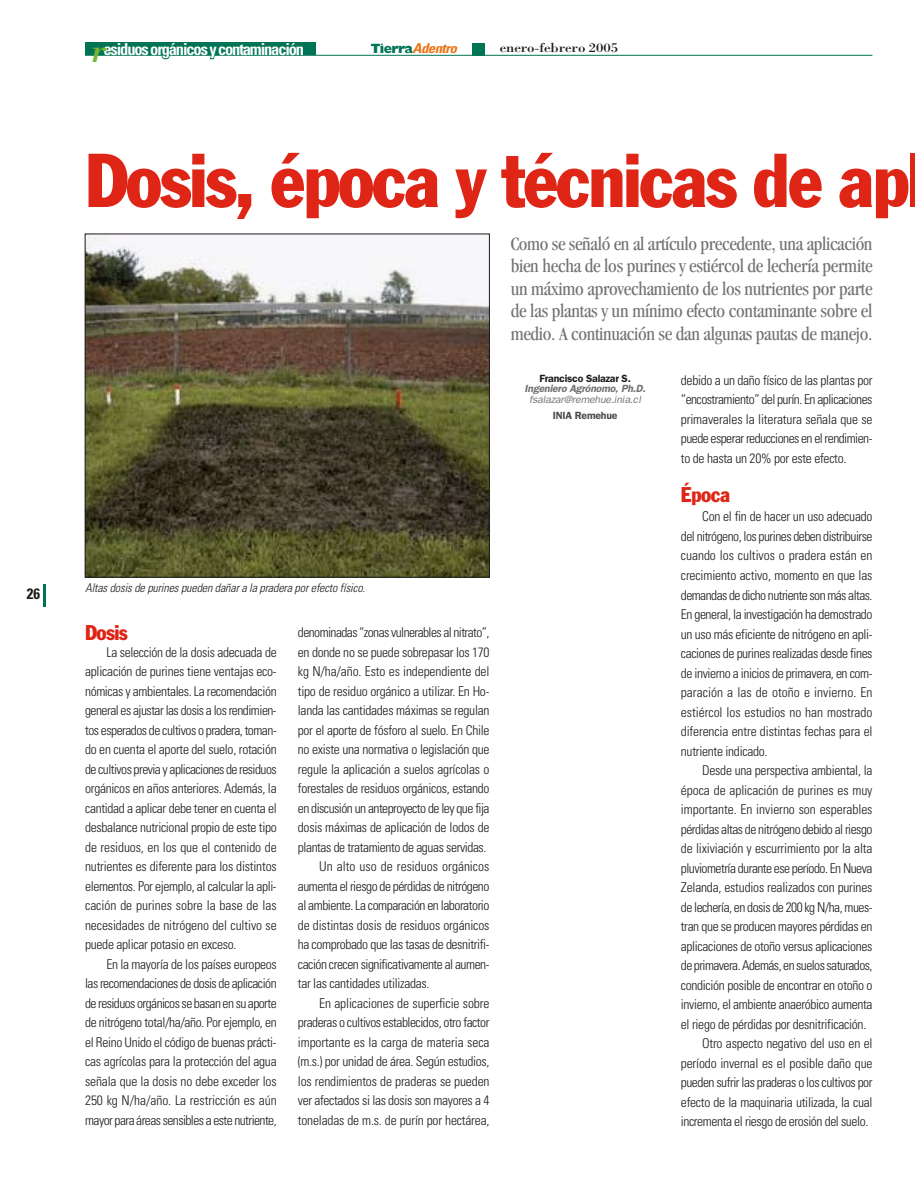
<style>
.page{position:relative;width:915px;height:1191px;background:#fff}
.page>*{position:absolute;margin:0;border:0;box-sizing:border-box;transform-origin:0 0}
.t1{font:condensed 74.85px "Franklin Gothic";letter-spacing:-.03em;color:#de2516}
.t2{font:condensed 21px "Franklin Gothic";letter-spacing:-.025em;color:#de2516}
.t3{font:condensed 19.5px/22.5px "Garamond";letter-spacing:-.02em;color:#727273;text-align:justify}
.t4{font:700 condensed 16.5px "Univers";letter-spacing:-.07em;color:#fff}
.t5{font:700 condensed 15px "Univers";color:#1c1c1a}
.t6{font:300 condensed 13.5px/19.5px "Univers";letter-spacing:-.025em;color:#1c1c1a;text-align:justify}
.t7{font:300 condensed 13.5px "Univers";letter-spacing:-.005em;color:#1c1c1a}
.t8{font:300 condensed 13.5px "Univers";color:#1c1c1a}
.t9{font:13.5px "Bodoni";letter-spacing:-.01em;color:#1c1c1a;scale:1.1 1}
.t10{font:italic 700 condensed 13.5px "Univers";color:#ea7517;scale:1.1 1}
.t11{font:italic 300 condensed 12px "Univers";color:#1c1c1a}
.t12{font:italic 10.5px "Franklin Gothic";letter-spacing:-.02em;color:#727273}
.t13{font:italic 600 10.5px "Franklin Gothic";letter-spacing:-.02em;color:#727273}
.t14{font:600 10.5px "Franklin Gothic";letter-spacing:-.02em;color:#1c1c1a}
.t15{font:600 10.5px "Franklin Gothic";letter-spacing:-.02em;color:#4a4b4b}
.s1{font-family:"Bodoni";font-weight:400;font-style:italic;font-stretch:normal;font-size:36px;color:#79b732}
.s2{font-family:"Gill Sans";font-weight:800;font-style:normal;font-stretch:normal;color:#007455}
</style>
<div class="page">
<hr style="left:85px;top:55px;width:787px;height:1px;background:#007455">
<svg style="left:207px;top:55px;width:11px;height:5px"></svg>
<svg style="left:161px;top:55px;width:9px;height:5px"></svg>
<div style="left:85px;top:42px;width:230px;height:13px;background:#007455"></div>
<hr style="left:44px;top:584px;width:2px;height:22px;background:#007455">
<div style="left:472px;top:43px;width:13px;height:12px;background:#007455"></div>
<img style="left:87px;top:236px;width:400px;height:339px">
<div style="left:85px;top:234px;width:404px;height:343px;border:1px solid #1c1c1a"></div>
<p class="t5" style="left:27px;top:588px;width:15px">26</p>
<p class="t4" style="left:91px;top:43px;width:215px"><span class="s1">r</span>esiduos orgánicos y contaminación</p>
<p class="t10" style="left:370px;top:44px;width:82px"><span class="s2">Tierra</span>Adentro</p>
<p class="t9" style="left:499px;top:43px;width:109px">enero-febrero 2005</p>
<h1 class="t1" style="left:85px;top:154px;width:825px">Dosis, época y técnicas de ap</h1>
<p class="t11" style="left:85px;top:583px;width:284px">Altasdosisde purinespueden dañara la pradera porefecto físico.</p>
<h2 class="t2" style="left:85px;top:625px;width:44px">Dosis</h2>
<p class="t6" style="left:298px;top:624px;width:193px">denominadas “zonas vulnerables al nitrato”,</p>
<p class="t6" style="left:298px;top:643px;width:193px">en donde no se puede sobrepasar los 170</p>
<p class="t6" style="left:298px;top:663px;width:193px">kg N/ha/año. Esto es independiente del</p>
<p class="t6" style="left:298px;top:682px;width:193px">tipo de residuo orgánico a utilizar. En Ho-</p>
<p class="t6" style="left:298px;top:702px;width:193px">landa las cantidades máximas se regulan</p>
<p class="t6" style="left:298px;top:721px;width:193px">por el aporte de fósforo al suelo. En Chile</p>
<p class="t6" style="left:298px;top:741px;width:193px">no existe una normativa o legislación que</p>
<p class="t6" style="left:298px;top:760px;width:193px">regule la aplicación a suelos agrícolas o</p>
<p class="t6" style="left:298px;top:780px;width:193px">forestales de residuos orgánicos, estando</p>
<p class="t6" style="left:298px;top:799px;width:193px">en discusión un anteproyecto de ley que fija</p>
<p class="t6" style="left:298px;top:819px;width:193px">dosis máximas de aplicación de lodos de</p>
<p class="t6" style="left:298px;top:838px;width:190px">plantas de tratamiento de aguas servidas.</p>
<p class="t8" style="left:319px;top:861px;width:172px">Un alto uso de residuos orgánicos</p>
<p class="t6" style="left:298px;top:877px;width:193px">aumenta el riesgo de pérdidas de nitrógeno</p>
<p class="t6" style="left:298px;top:897px;width:193px">al ambiente. La comparación en laboratorio</p>
<p class="t6" style="left:298px;top:916px;width:193px">de distintas dosis de residuos orgánicos</p>
<p class="t6" style="left:298px;top:936px;width:193px">ha comprobado que las tasas de desnitrifi-</p>
<p class="t6" style="left:298px;top:955px;width:193px">cación crecen significativamente al aumen-</p>
<p class="t6" style="left:298px;top:975px;width:133px">tar las cantidades utilizadas.</p>
<p class="t6" style="left:319px;top:994px;width:172px">En aplicaciones de superficie sobre</p>
<p class="t6" style="left:298px;top:1014px;width:193px">praderas o cultivos establecidos, otro factor</p>
<p class="t7" style="left:298px;top:1037px;width:193px">importante es la carga de materia seca</p>
<p class="t6" style="left:298px;top:1053px;width:193px">(m.s.) por unidad de área. Según estudios,</p>
<p class="t6" style="left:298px;top:1072px;width:193px">los rendimientos de praderas se pueden</p>
<p class="t6" style="left:298px;top:1092px;width:193px">ver afectados si las dosis son mayores a 4</p>
<p class="t6" style="left:298px;top:1111px;width:193px">toneladas de m.s. de purín por hectárea,</p>
<p class="t6" style="left:85px;top:643px;width:193px;text-indent:21px">La selección de la dosis adecuada de aplicación de purines tiene ventajas eco&shy;nómicas y ambientales. La recomendación general es ajustar las dosis a los rendimien&shy;tos esperados de cultivos o pradera, toman&shy;do en cuenta el aporte del suelo, rotación de cultivos previa y aplicaciones de residuos orgánicos en años anteriores. Además, la cantidad a aplicar debe tener en cuenta el desbalance nutricional propio de este tipo de residuos, en los que el contenido de nutrientes es diferente para los distintos elementos. Por ejemplo, al calcular la apli&shy;cación de purines sobre la base de las necesidades de nitrógeno del cultivo se puede aplicar potasio en exceso.</p>
<p class="t6" style="left:85px;top:955px;width:193px;text-indent:21px">En la mayoría de los países europeos las recomendaciones de dosis de aplicación de residuos orgánicos se basan en su aporte de nitrógeno total/ha/año. Por ejemplo, en el Reino Unido el código de buenas prácti&shy;cas agrícolas para la protección del agua señala que la dosis no debe exceder los 250 kg N/ha/año. La restricción es aún mayor para áreas sensibles a este nutriente,</p>
<p class="t3" style="left:510px;top:234px;width:363px">Como se señaló en al artículo precedente, una aplicación bien hecha de los purines y estiércol de lechería permite un máximo aprovechamiento de los nutrientes por parte de las plantas y un mínimo efecto contaminante sobre el medio. A continuación se dan algunas pautas de manejo.</p>
<p class="t6" style="left:680px;top:372px;width:193px">debido a un daño físico de las plantas por “encostramiento” del purín. En aplicaciones primaverales la literatura señala que se puede esperar reducciones en el rendimien&shy;to de hasta un 20% por este efecto.</p>
<h2 class="t2" style="left:680px;top:487px;width:51px">Época</h2>
<p class="t6" style="left:680px;top:508px;width:193px;text-indent:21px">Con el fin de hacer un uso adecuado del nitrógeno, los purines deben distribuirse cuando los cultivos o pradera están en crecimiento activo, momento en que las demandas de dicho nutriente son más altas.<br>En general, la investigación ha demostrado un uso más eficiente de nitrógeno en apli&shy;caciones de purines realizadas desde fines de invierno a inicios de primavera, en com&shy;paración a las de otoño e invierno. En estiércol los estudios no han mostrado diferencia entre distintas fechas para el nutriente indicado.</p>
<p class="t6" style="left:702px;top:762px;width:172px">Desde una perspectiva ambiental, la</p>
<p class="t7" style="left:680px;top:785px;width:193px">época de aplicación de purines es muy</p>
<p class="t7" style="left:680px;top:804px;width:193px">importante. En invierno son esperables</p>
<p class="t6" style="left:680px;top:820px;width:193px">pérdidas altas de nitrógeno debido al riesgo</p>
<p class="t6" style="left:680px;top:840px;width:193px">de lixiviación y escurrimiento por la alta</p>
<p class="t6" style="left:680px;top:859px;width:193px">pluviometría durante ese período. En Nueva</p>
<p class="t6" style="left:680px;top:879px;width:193px">Zelanda, estudios realizados con purines</p>
<p class="t6" style="left:680px;top:898px;width:193px">de lechería, en dosis de 200 kg N/ha, mues-</p>
<p class="t6" style="left:680px;top:918px;width:193px">tran que se producen mayores pérdidas en</p>
<p class="t6" style="left:680px;top:937px;width:193px">aplicaciones de otoño versus aplicaciones</p>
<p class="t6" style="left:680px;top:957px;width:193px">de primavera. Además, en suelos saturados,</p>
<p class="t6" style="left:680px;top:976px;width:193px">condición posible de encontrar en otoño o</p>
<p class="t6" style="left:680px;top:996px;width:193px">invierno, el ambiente anaeróbico aumenta</p>
<p class="t6" style="left:680px;top:1015px;width:187px">el riego de pérdidas por desnitrificación.</p>
<p class="t6" style="left:702px;top:1035px;width:172px">Otro aspecto negativo del uso en el</p>
<p class="t6" style="left:680px;top:1054px;width:193px">período invernal es el posible daño que</p>
<p class="t6" style="left:680px;top:1074px;width:193px">pueden sufrir las praderas o los cultivos por</p>
<p class="t6" style="left:680px;top:1093px;width:193px">efecto de la maquinaria utilizada, la cual</p>
<p class="t6" style="left:680px;top:1113px;width:189px">incrementa el riesgo de erosión del suelo.</p>
<p class="t14" style="left:539px;top:375px;width:93px">Francisco Salazar S.</p>
<p class="t13" style="left:524px;top:385px;width:122px">Ingeniero Agrónomo, Ph.D.</p>
<p class="t12" style="left:529px;top:396px;width:113px">fsalazar@remehue.inia.cl</p>
<p class="t15" style="left:552px;top:412px;width:66px">INIA Remehue</p>
</div>
